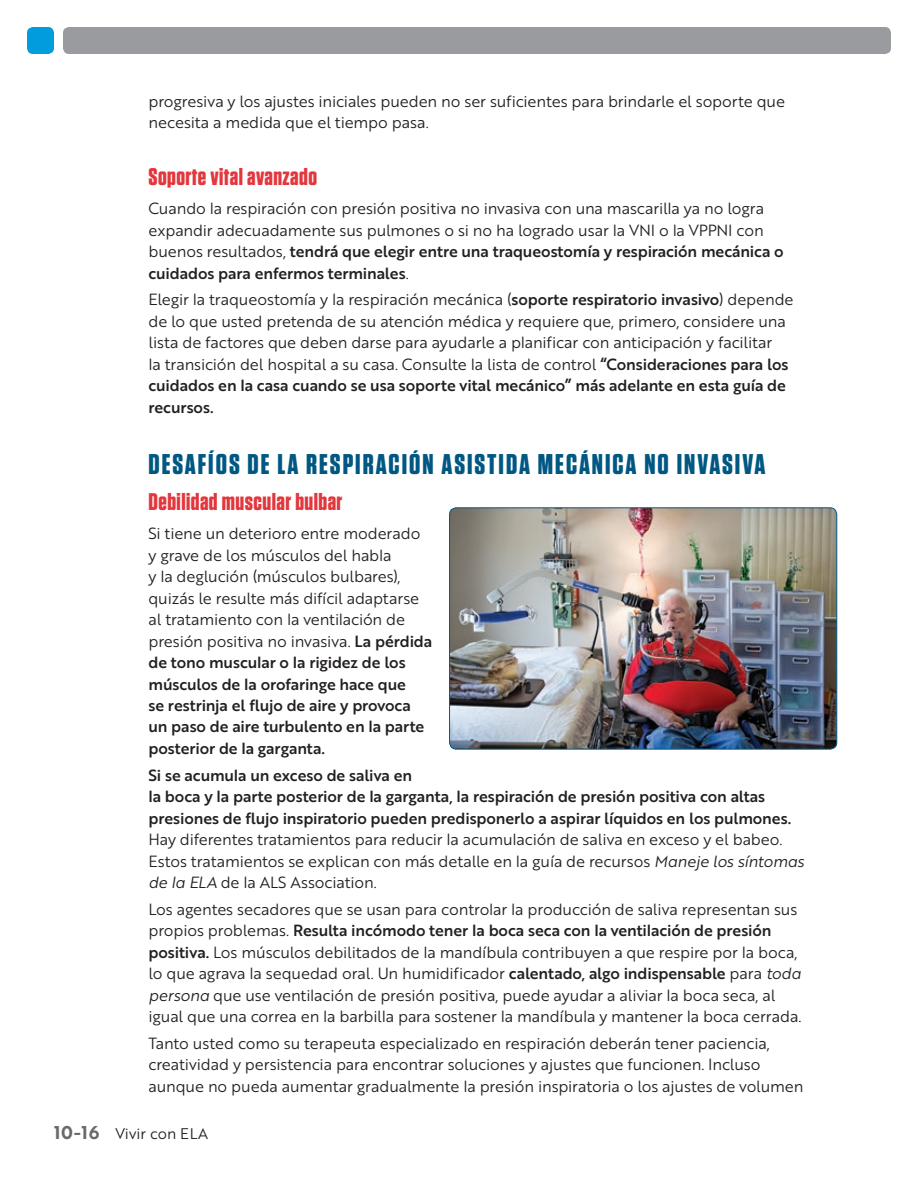
<style>
.page{position:relative;width:918px;height:1188px;background:#fff}
.page>*{position:absolute;margin:0;border:0;box-sizing:border-box;transform-origin:0 0}
.t1{font:700 28.5px "Tungsten";letter-spacing:.07em;color:#005882}
.t2{font:700 24px "Tungsten";letter-spacing:.02em;color:#e1373d}
.t3{font:15.75px/21.5px "Brother 1816 Book";letter-spacing:-.01em;color:#231f20}
.t4{font:15.75px/21.5px "Brother 1816 Medium";letter-spacing:-.005em;color:#231f20}
.t5{font:15px "Brother 1816 Book";color:#231f20}
.s1{font-family:"Brother 1816 Book"}
.s2{font-family:"Brother 1816 Medium"}
.s3{font-family:"Brother 1816 Book Italic"}
.s4{font-family:"Brother 1816 Bold";font-size:18px;color:#69696c}
</style>
<div class="page">
<div style="left:63px;top:27px;width:828px;height:27px;background:#999b9e;border-radius:6px"></div>
<div style="left:27px;top:27px;width:27px;height:27px;background:#009cdc;border-radius:6px"></div>
<img style="left:450px;top:508px;width:387px;height:241px">
<div style="left:449px;top:508px;width:388px;height:241px;border:1px solid #005882;border-radius:7px"></div>
<p class="t3" style="left:148px;top:90px;width:638px">progresiva y los ajustes iniciales pueden no ser suficientes para brindarle el soporte que necesita a medida que el tiempo pasa .</p>
<h2 class="t2" style="left:148px;top:165px;width:170px">Soporte vital avanzado</h2>
<p class="t3" style="left:148px;top:198px;width:617px">Cuando la respiración con presión positiva no invasiva con una mascarilla ya no logra expandir adecuadamente sus pulmones o si no ha logrado usar la VNI o la VPPNI con</p>
<p class="t4" style="left:148px;top:242px;width:637px"><span class="s1">buenos resultados,</span> tendrá que elegir entre una traqueostomía y respiración mecánica o cuidados para enfermos terminales <span class="s1">.</span></p>
<p class="t3" style="left:148px;top:289px;width:647px">Elegir la traqueostomía y la respiración mecánica (<span class="s2">soporte respiratorio invasivo</span>) depende de lo que usted pretenda de su atención médica y requiere que, primero, considere una lista de factores que deben darse para ayudarle a planificar con anticipación y facilitar<br>la transición del hospital a su casa . Consulte la lista de control <span class="s2">“Consideraciones para los</span></p>
<p class="t4" style="left:148px;top:376px;width:639px">cuidados en la casa cuando se usa soporte vital mecánico” más adelante en esta guía de recursos.</p>
<h1 class="t1" style="left:148px;top:450px;width:618px">DESAFÍOS DE LA RESPIRACIÓN ASISTIDA MECÁNICA NO INVASIVA</h1>
<h2 class="t2" style="left:148px;top:490px;width:195px">Debilidad muscular bulbar</h2>
<p class="t3" style="left:148px;top:523px;width:285px">Si tiene un deterioro entre moderado y grave de los músculos del habla<br>y la deglución (músculos bulbares), quizás le resulte más difícil adaptarse al tratamiento con la ventilación de presión positiva no invasiva . <span class="s2">La pérdida</span></p>
<p class="t4" style="left:148px;top:653px;width:277px">de tono muscular o la rigidez de los músculos de la orofaringe hace que se restrinja el flujo de aire y provoca un paso de aire turbulento en la parte posterior de la garganta.</p>
<p class="t4" style="left:148px;top:766px;width:644px">Si se acumula un exceso de saliva en<br>la boca y la parte posterior de la garganta, la respiración de presión positiva con altas presiones de flujo inspiratorio pueden predisponerlo a aspirar líquidos en los pulmones.</p>
<p class="t3" style="left:148px;top:828px;width:657px">Hay diferentes tratamientos para reducir la acumulación de saliva en exceso y el babeo .<br>Estos tratamientos se explican con más detalle en la guía de recursos <span class="s3">Maneje los síntomas de la ELA</span> de la ALS Association .</p>
<p class="t3" style="left:148px;top:898px;width:650px">Los agentes secadores que se usan para controlar la producción de saliva representan sus</p>
<p class="t4" style="left:148px;top:921px;width:625px"><span class="s1">propios problemas .</span> Resulta incómodo tener la boca seca con la ventilación de presión</p>
<p class="t3" style="left:148px;top:941px;width:655px"><span class="s2">positiva.</span> Los músculos debilitados de la mandíbula contribuyen a que respire por la boca, lo que agrava la sequedad oral . Un humidificador <span class="s2">calentado, algo indispensable</span> para <span class="s3">toda persona</span> que use ventilación de presión positiva, puede ayudar a aliviar la boca seca, al igual que una correa en la barbilla para sostener la mandíbula y mantener la boca cerrada .</p>
<p class="t3" style="left:148px;top:1032px;width:657px">Tanto usted como su terapeuta especializado en respiración deberán tener paciencia, creatividad y persistencia para encontrar soluciones y ajustes que funcionen . Incluso aunque no pueda aumentar gradualmente la presión inspiratoria o los ajustes de volumen</p>
<p class="t5" style="left:54px;top:1124px;width:156px"><span class="s4">10-16</span> Vivir con ELA</p>
</div>
